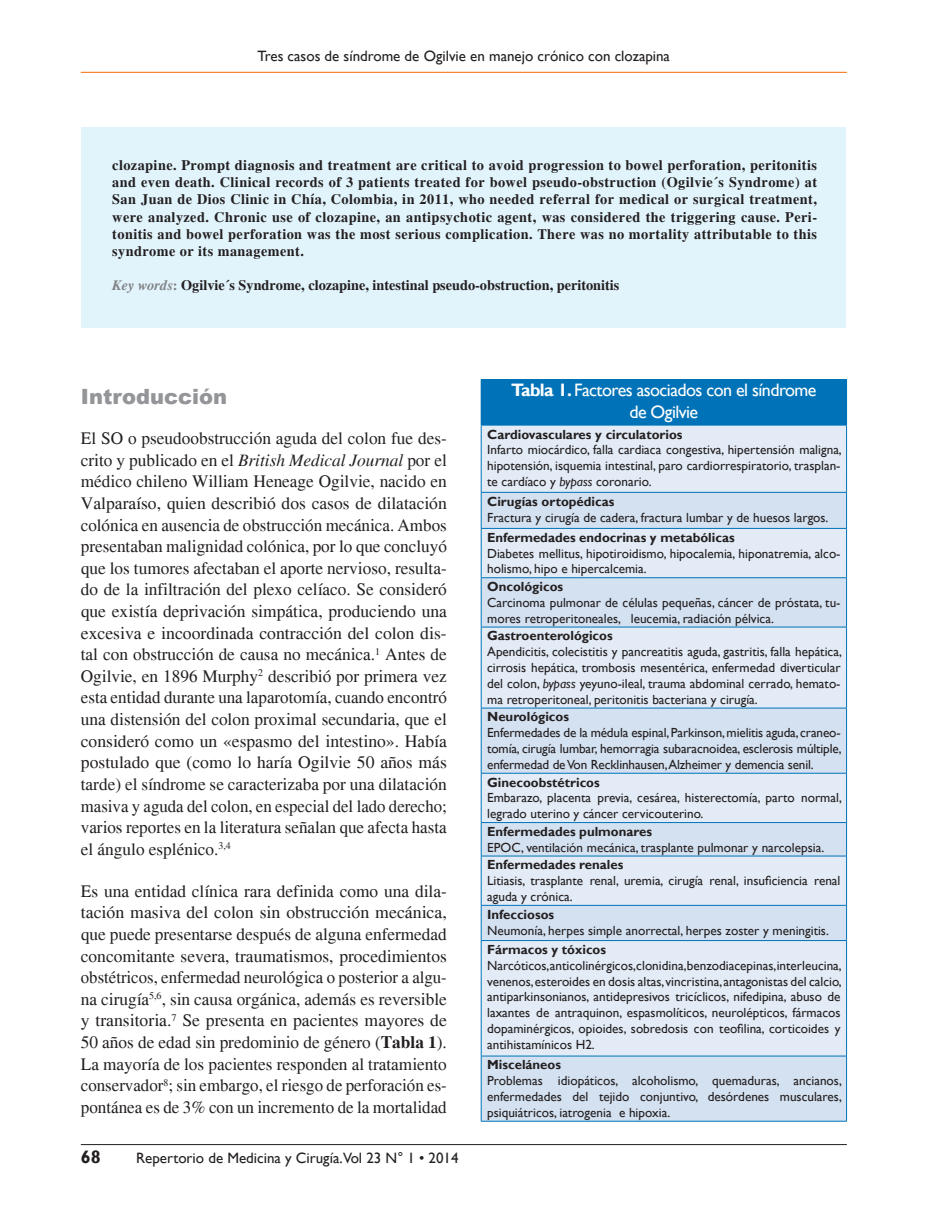
<style>
.page{position:relative;width:949px;height:1225px;background:#fff}
.page>*{position:absolute;margin:0;border:0;box-sizing:border-box;transform-origin:0 0}
.t1{font:900 21px "Arial";color:#939598}
.t2{font:18px/21.6px "Gill Sans";letter-spacing:-.03em;color:#fff;text-align:center}
.t3{font:700 18px "Gill Sans";color:#231f20}
.t4{font:17.25px/21.6px "Times";color:#231f20;text-align:justify}
.t5{font:15px "Gill Sans";color:#231f20}
.t6{font:700 14.25px/17.1px "Times";color:#231f20;text-align:justify}
.t7{font:13.2px/15.9px "Gill Sans";color:#231f20;text-align:justify}
.t8{font:700 13.2px "Gill Sans";color:#231f20}
.s1{font-style:italic;color:#808285}
.s2{color:#808285}
.s3{font-style:italic}
.s4{font-weight:700}
</style>
<div class="page">
<hr style="left:81px;top:72px;width:765px;height:1px;background:#f5822f">
<hr style="left:81px;top:1144px;width:765px;height:1px;background:#231f20">
<div style="left:81px;top:127px;width:765px;height:200px;background:#e1f4fc"></div>
<div style="left:481px;top:379px;width:365px;height:46px;background:#0073b8"></div>
<div style="left:481px;top:426px;width:365px;height:66px;background:#e2ebf6"></div>
<svg style="left:481px;top:493px;width:365px;height:628px;background:#dae5f3"></svg>
<hr style="left:480px;top:379px;width:366px;height:1px;background:#0073b8">
<hr style="left:480px;top:380px;width:1px;height:45px;background:#0073b8">
<hr style="left:846px;top:380px;width:1px;height:45px;background:#0073b8">
<hr style="left:480px;top:425px;width:366px;height:1px;background:#0073b8">
<hr style="left:480px;top:425px;width:1px;height:67px;background:#0073b8">
<hr style="left:846px;top:425px;width:1px;height:67px;background:#0073b8">
<hr style="left:480px;top:492px;width:366px;height:1px;background:#0073b8">
<hr style="left:480px;top:492px;width:1px;height:36px;background:#0073b8">
<hr style="left:846px;top:492px;width:1px;height:36px;background:#0073b8">
<hr style="left:480px;top:528px;width:366px;height:1px;background:#0073b8">
<hr style="left:480px;top:529px;width:1px;height:48px;background:#0073b8">
<hr style="left:846px;top:529px;width:1px;height:48px;background:#0073b8">
<hr style="left:480px;top:577px;width:366px;height:1px;background:#0073b8">
<hr style="left:480px;top:578px;width:1px;height:49px;background:#0073b8">
<hr style="left:846px;top:578px;width:1px;height:49px;background:#0073b8">
<hr style="left:480px;top:627px;width:366px;height:1px;background:#0073b8">
<hr style="left:480px;top:627px;width:1px;height:81px;background:#0073b8">
<hr style="left:846px;top:627px;width:1px;height:81px;background:#0073b8">
<hr style="left:480px;top:708px;width:366px;height:1px;background:#0073b8">
<hr style="left:480px;top:708px;width:1px;height:65px;background:#0073b8">
<hr style="left:846px;top:708px;width:1px;height:65px;background:#0073b8">
<hr style="left:480px;top:773px;width:366px;height:1px;background:#0073b8">
<hr style="left:480px;top:773px;width:1px;height:49px;background:#0073b8">
<hr style="left:846px;top:773px;width:1px;height:49px;background:#0073b8">
<hr style="left:480px;top:822px;width:366px;height:1px;background:#0073b8">
<hr style="left:480px;top:823px;width:1px;height:32px;background:#0073b8">
<hr style="left:846px;top:823px;width:1px;height:32px;background:#0073b8">
<hr style="left:480px;top:855px;width:366px;height:1px;background:#0073b8">
<hr style="left:480px;top:856px;width:1px;height:49px;background:#0073b8">
<hr style="left:846px;top:856px;width:1px;height:49px;background:#0073b8">
<hr style="left:480px;top:905px;width:366px;height:1px;background:#0073b8">
<hr style="left:480px;top:905px;width:1px;height:35px;background:#0073b8">
<hr style="left:846px;top:905px;width:1px;height:35px;background:#0073b8">
<hr style="left:480px;top:940px;width:366px;height:1px;background:#0073b8">
<hr style="left:480px;top:941px;width:1px;height:114px;background:#0073b8">
<hr style="left:846px;top:941px;width:1px;height:114px;background:#0073b8">
<hr style="left:480px;top:1055px;width:366px;height:1px;background:#0073b8">
<hr style="left:480px;top:1056px;width:1px;height:65px;background:#0073b8">
<hr style="left:846px;top:1056px;width:1px;height:65px;background:#0073b8">
<hr style="left:480px;top:1121px;width:366px;height:1px;background:#0073b8">
<p class="t5" style="left:257px;top:48px;width:414px">Tres casos de síndrome de Ogilvie en manejo crónico con clozapina</p>
<p class="t6" style="left:112px;top:157px;width:706px">clozapine. Prompt diagnosis and treatment are critical to avoid progression to bowel perforation, peritonitis and even death. Clinical records of 3 patients treated for bowel pseudo-obstruction (Ogilvie´s Syndrome) at San Juan de Dios Clinic in Chía, Colombia, in 2011, who needed referral for medical or surgical treatment, were analyzed. Chronic use of clozapine, an antipsychotic agent, was considered the triggering cause. Peri&shy;tonitis and bowel perforation was the most serious complication. There was no mortality attributable to this syndrome or its management.</p>
<p class="t6" style="left:112px;top:276px;width:508px"><span class="s1">Key words</span><span class="s2">:</span> Ogilvie´s Syndrome, clozapine, intestinal pseudo-obstruction, peritonitis</p>
<h1 class="t1" style="left:81px;top:381px;width:148px">Introducción</h1>
<p class="t4" style="left:81px;top:427px;width:367px">El SO o pseudoobstrucción aguda del colon fue des&shy;crito y publicado en el <span class="s3">British Medical Journal</span> por el médico chileno William Heneage Ogilvie, nacido en Valparaíso, quien describió dos casos de dilatación colónica en ausencia de obstrucción mecánica. Ambos presentaban malignidad colónica, por lo que concluyó que los tumores afectaban el aporte nervioso, resulta&shy;do de la infiltración del plexo celíaco. Se consideró que existía deprivación simpática, produciendo una excesiva e incoordinada contracción del colon dis&shy;tal con obstrucción de causa no mecánica.<sup>1</sup> Antes de Ogilvie, en 1896 Murphy<sup>2</sup> describió por primera vez esta entidad durante una laparotomía, cuando encontró una distensión del colon proximal secundaria, que el consideró como un «espasmo del intestino». Había postulado que (como lo haría Ogilvie 50 años más tarde) el síndrome se caracterizaba por una dilatación masiva y aguda del colon, en especial del lado derecho; varios reportes en la literatura señalan que afecta hasta el ángulo esplénico.<sup>3,4</sup></p>
<p class="t4" style="left:81px;top:880px;width:367px">Es una entidad clínica rara definida como una dila&shy;tación masiva del colon sin obstrucción mecánica, que puede presentarse después de alguna enfermedad concomitante severa, traumatismos, procedimientos obstétricos, enfermedad neurológica o posterior a algu&shy;na cirugía<sup>5,6</sup>, sin causa orgánica, además es reversible y transitoria.<sup>7</sup> Se presenta en pacientes mayores de 50 años de edad sin predominio de género (<span class="s4">Tabla 1</span>).<br>La mayoría de los pacientes responden al tratamiento conservador<sup>8</sup>; sin embargo, el riesgo de perforación es&shy;pontánea es de 3% con un incremento de la mortalidad</p>
<h2 class="t3" style="left:81px;top:1146px;width:21px">68</h2>
<p class="t5" style="left:136px;top:1149px;width:324px">Repertorio de Medicina y Cirugía.Vol 23 N° 1 • 2014</p>
<h2 class="t2" style="left:511px;top:380px;width:307px"><span class="s4">Tabla 1.</span> Factores asociados con el síndrome de Ogilvie</h2>
<p class="t8" style="left:487px;top:426px;width:197px">Cardiovasculares y circulatorios</p>
<p class="t7" style="left:487px;top:442px;width:356px">Infarto miocárdico, falla cardiaca congestiva, hipertensión maligna, hipotensión, isquemia intestinal, paro cardiorrespiratorio, trasplan&shy;te cardíaco y <span class="s3">bypass</span> coronario.</p>
<p class="t8" style="left:487px;top:493px;width:129px">Cirugías ortopédicas</p>
<p class="t7" style="left:487px;top:509px;width:343px">Fractura y cirugía de cadera, fractura lumbar y de huesos largos.</p>
<p class="t8" style="left:487px;top:529px;width:249px">Enfermedades endocrinas y metabólicas</p>
<p class="t7" style="left:487px;top:545px;width:355px">Diabetes mellitus, hipotiroidismo, hipocalemia, hiponatremia, alco&shy;holismo, hipo e hipercalcemia.</p>
<p class="t8" style="left:487px;top:579px;width:77px">Oncológicos</p>
<p class="t7" style="left:487px;top:595px;width:355px">Carcinoma pulmonar de células pequeñas, cáncer de próstata, tu&shy;mores retroperitoneales, leucemia, radiación pélvica.</p>
<p class="t8" style="left:487px;top:628px;width:127px">Gastroenterológicos</p>
<p class="t7" style="left:487px;top:644px;width:356px">Apendicitis, colecistitis y pancreatitis aguda, gastritis, falla hepática, cirrosis hepática, trombosis mesentérica, enfermedad diverticular del colon, <span class="s3">bypass</span> yeyuno-ileal, trauma abdominal cerrado, hemato&shy;ma retroperitoneal, peritonitis bacteriana y cirugía.</p>
<p class="t8" style="left:487px;top:709px;width:83px">Neurológicos</p>
<p class="t7" style="left:487px;top:725px;width:356px">Enfermedades de la médula espinal, Parkinson, mielitis aguda, craneo&shy;tomía, cirugía lumbar, hemorragia subaracnoidea, esclerosis múltiple, enfermedad de Von Recklinhausen,Alzheimer y demencia senil.</p>
<p class="t8" style="left:487px;top:774px;width:114px">Ginecoobstétricos</p>
<p class="t7" style="left:487px;top:790px;width:356px">Embarazo, placenta previa, cesárea, histerectomía, parto normal, legrado uterino y cáncer cervicouterino.</p>
<p class="t8" style="left:487px;top:823px;width:166px">Enfermedades pulmonares</p>
<p class="t7" style="left:487px;top:839px;width:338px">EPOC, ventilación mecánica, trasplante pulmonar y narcolepsia.</p>
<p class="t8" style="left:487px;top:857px;width:138px">Enfermedades renales</p>
<p class="t7" style="left:487px;top:873px;width:355px">Litiasis, trasplante renal, uremia, cirugía renal, insuficiencia renal aguda y crónica.</p>
<p class="t8" style="left:487px;top:906px;width:68px">Infecciosos</p>
<p class="t7" style="left:487px;top:922px;width:343px">Neumonía, herpes simple anorrectal, herpes zoster y meningitis.</p>
<p class="t8" style="left:487px;top:941px;width:120px">Fármacos y tóxicos</p>
<p class="t7" style="left:487px;top:957px;width:356px">Narcóticos,anticolinérgicos,clonidina,benzodiacepinas,interleucina, venenos, esteroides en dosis altas, vincristina, antagonistas del calcio, antiparkinsonianos, antidepresivos tricíclicos, nifedipina, abuso de laxantes de antraquinon, espasmolíticos, neurolépticos, fármacos dopaminérgicos, opioides, sobredosis con teofilina, corticoides y antihistamínicos H2.</p>
<p class="t8" style="left:487px;top:1057px;width:75px">Misceláneos</p>
<p class="t7" style="left:487px;top:1073px;width:356px">Problemas idiopáticos, alcoholismo, quemaduras, ancianos, enfermedades del tejido conjuntivo, desórdenes musculares, psiquiátricos, iatrogenia e hipoxia.</p>
</div>
